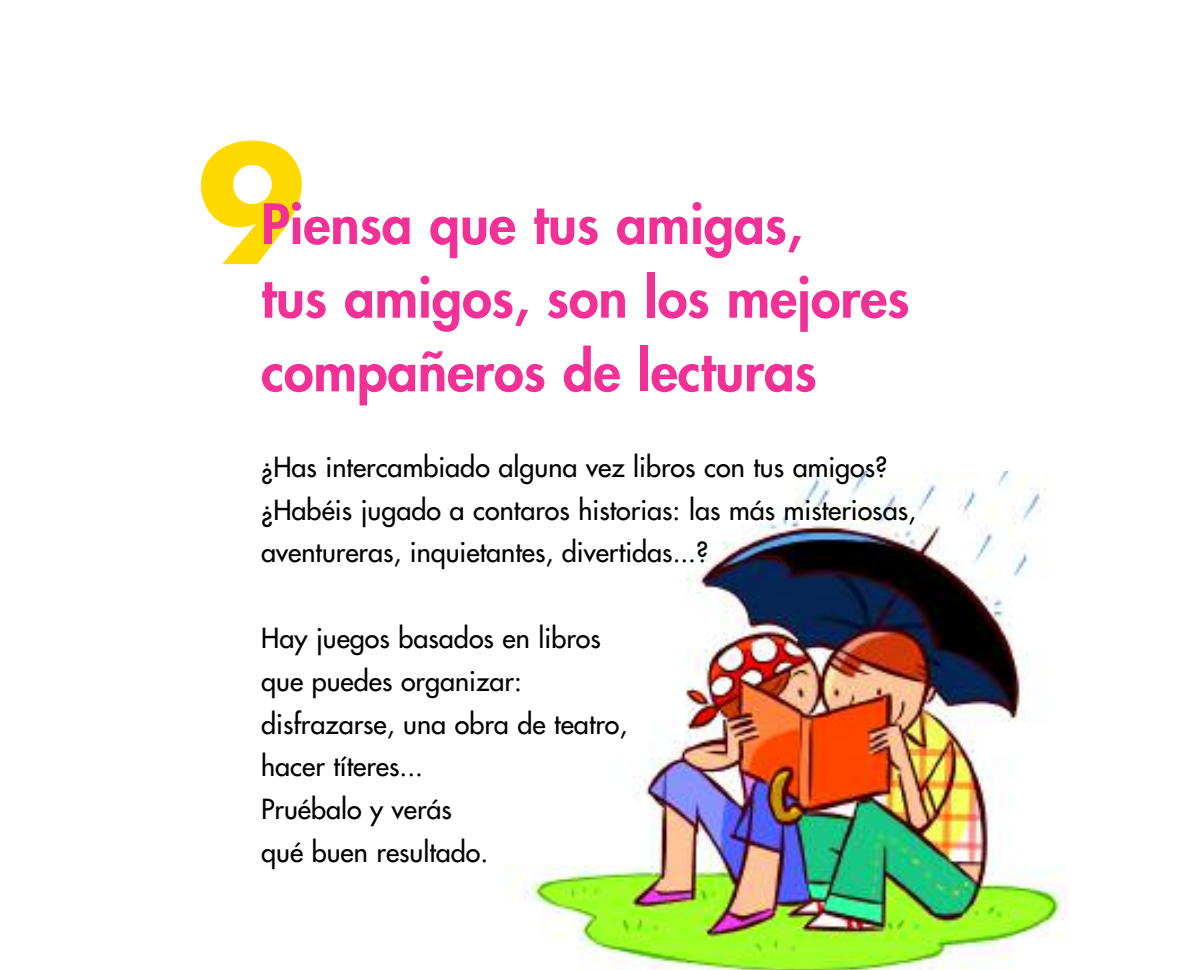
<style>
.page{position:relative;width:1200px;height:970px;background:#fff}
.page>*{position:absolute;margin:0;border:0;box-sizing:border-box;transform-origin:0 0}
.t1{font:700 157.5px "Futura";color:#ffd902}
.t2{font:800 54px/73.6px "Futura";color:#f23196}
.t3{font:27px/42.8px "Futura";color:#000}
</style>
<div class="page">
<img style="left:506px;top:471px;width:560px;height:498px">
<h1 class="t1" style="left:197px;top:133px;width:110px">9</h1>
<h2 class="t2" style="left:261px;top:191px;width:649px">Piensa que tus amigas,<br>tus amigos, son los mejores compañeros de lecturas</h2>
<p class="t3" style="left:261px;top:447px;width:656px">¿Has intercambiado alguna vez libros con tus amigos? ¿Habéis jugado a contaros historias: las más misteriosas, aventureras, inquietantes, divertidas...?</p>
<p class="t3" style="left:261px;top:618px;width:367px">Hay juegos basados en libros que puedes organizar: disfrazarse, una obra de teatro, hacer títeres...<br>Pruébalo y verás<br>qué buen resultado.</p>
</div>
